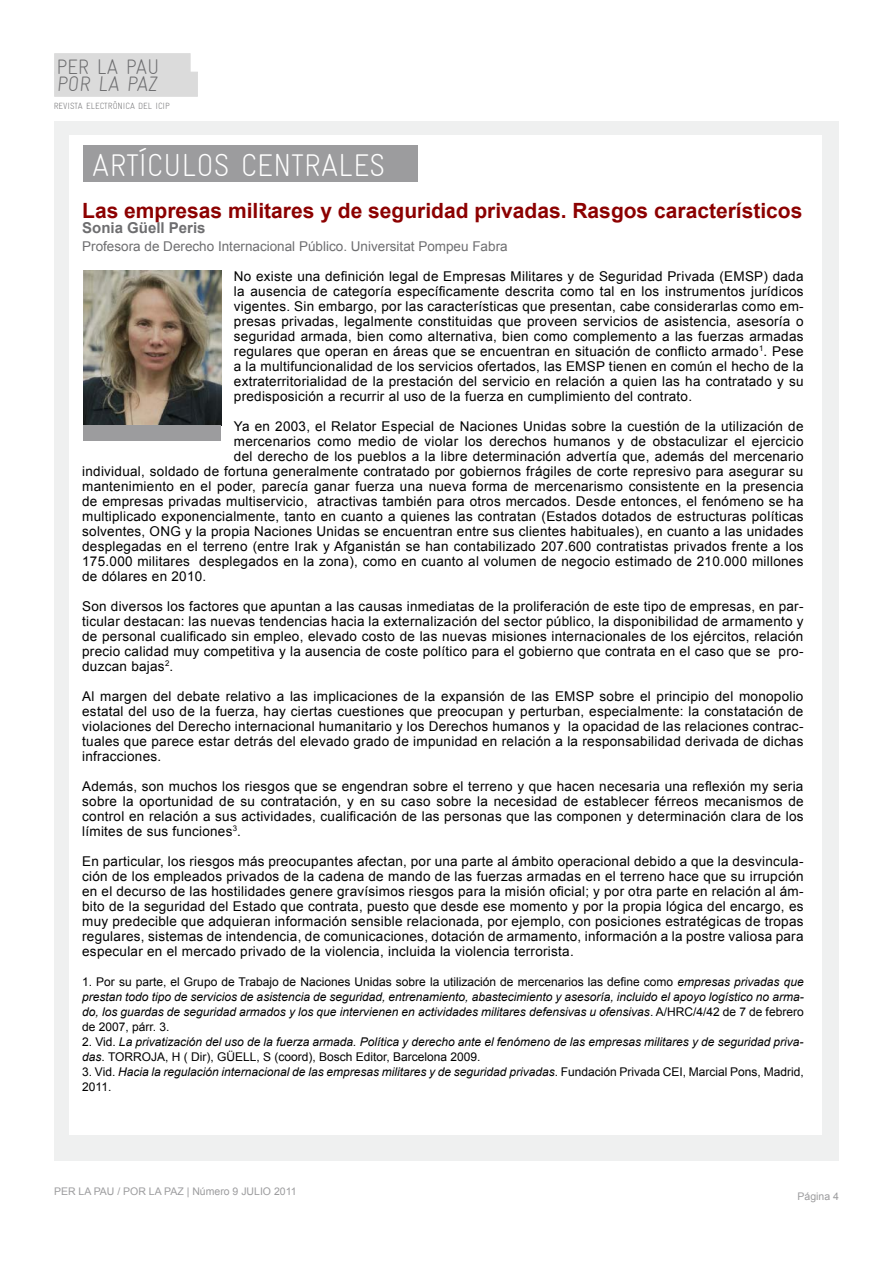
<style>
.page{position:relative;width:893px;height:1263px;background:#fff}
.page>*{position:absolute;margin:0;border:0;box-sizing:border-box;transform-origin:0 0}
.t1{font:300 31.5px "Gravur Condensed";color:#fff}
.t2{font:700 21px "Arial";color:#8c0100}
.t3{font:300 21px/17.5px "Gravur Condensed";color:#6e6e70}
.t4{font:700 15px "Arial";color:#6e6e70}
.t5{font:13.5px/15px "Arial";letter-spacing:.02em;color:#000;text-align:justify}
.t6{font:13.5px "Arial";color:#6e6e70}
.t7{font:italic 12px/15px "Arial";color:#000}
.t8{font:10.5px "Arial";color:#9c9c9e}
.t9{font:300 9px "Gravur Condensed";color:#6e6e70}
.s1{font-style:normal}
</style>
<div class="page">
<div style="left:54px;top:122px;width:785px;height:1039px;background:#eff0f0"></div>
<div style="left:69px;top:135px;width:752px;height:999px;background:#fff"></div>
<div style="left:54px;top:53px;width:136px;height:22px;background:#dbdbdb"></div>
<div style="left:54px;top:72px;width:144px;height:25px;background:#dbdbdb"></div>
<div style="left:84px;top:145px;width:334px;height:37px;background:#9c9c9e"></div>
<img style="left:84px;top:270px;width:137px;height:155px">
<div style="left:84px;top:425px;width:137px;height:16px;background:#9c9c9e"></div>
<h2 class="t3" style="left:56px;top:58px;width:105px">PER LA PAU<br>POR LA PAZ</h2>
<p class="t9" style="left:54px;top:101px;width:117px">REVISTA ELECTRÓNICA DEL ICIP</p>
<h1 class="t1" style="left:92px;top:147px;width:294px">ARTÍCULOS CENTRALES</h1>
<h2 class="t2" style="left:82px;top:197px;width:722px">Las empresas militares y de seguridad privadas. Rasgos característicos</h2>
<p class="t4" style="left:82px;top:218px;width:125px">Sonia Güell Peris</p>
<p class="t6" style="left:82px;top:237px;width:427px">Profesora de Derecho Internacional Público. Universitat Pompeu Fabra</p>
<p class="t5" style="left:234px;top:268px;width:571px">No existe una definición legal de Empresas Militares y de Seguridad Privada (EMSP) dada la ausencia de categoría específicamente descrita como tal en los instrumentos jurídicos vigentes. Sin embargo, por las características que presentan, cabe considerarlas como em&shy;presas privadas, legalmente constituidas que proveen servicios de asistencia, asesoría o seguridad armada, bien como alternativa, bien como complemento a las fuerzas armadas regulares que operan en áreas que se encuentran en situación de conflicto armado<sup>1</sup>. Pese a la multifuncionalidad de los servicios ofertados, las EMSP tienen en común el hecho de la extraterritorialidad de la prestación del servicio en relación a quien las ha contratado y su predisposición a recurrir al uso de la fuerza en cumplimiento del contrato.</p>
<p class="t5" style="left:234px;top:418px;width:571px">Ya en 2003, el Relator Especial de Naciones Unidas sobre la cuestión de la utilización de</p>
<p class="t5" style="left:234px;top:433px;width:571px">mercenarios como medio de violar los derechos humanos y de obstaculizar el ejercicio</p>
<p class="t5" style="left:234px;top:448px;width:571px">del derecho de los pueblos a la libre determinación advertía que, además del mercenario</p>
<p class="t5" style="left:82px;top:463px;width:723px">individual, soldado de fortuna generalmente contratado por gobiernos frágiles de corte represivo para asegurar su</p>
<p class="t5" style="left:82px;top:478px;width:723px">mantenimiento en el poder, parecía ganar fuerza una nueva forma de mercenarismo consistente en la presencia</p>
<p class="t5" style="left:82px;top:493px;width:723px">de empresas privadas multiservicio, atractivas también para otros mercados. Desde entonces, el fenómeno se ha</p>
<p class="t5" style="left:82px;top:508px;width:723px">multiplicado exponencialmente, tanto en cuanto a quienes las contratan (Estados dotados de estructuras políticas</p>
<p class="t5" style="left:82px;top:523px;width:723px">solventes, ONG y la propia Naciones Unidas se encuentran entre sus clientes habituales), en cuanto a las unidades</p>
<p class="t5" style="left:82px;top:538px;width:723px">desplegadas en el terreno (entre Irak y Afganistán se han contabilizado 207.600 contratistas privados frente a los</p>
<p class="t5" style="left:82px;top:553px;width:723px">175.000 militares desplegados en la zona), como en cuanto al volumen de negocio estimado de 210.000 millones</p>
<p class="t5" style="left:82px;top:568px;width:126px">de dólares en 2010.</p>
<p class="t5" style="left:82px;top:598px;width:723px">Son diversos los factores que apuntan a las causas inmediatas de la proliferación de este tipo de empresas, en par&shy;ticular destacan: las nuevas tendencias hacia la externalización del sector público, la disponibilidad de armamento y de personal cualificado sin empleo, elevado costo de las nuevas misiones internacionales de los ejércitos, relación precio calidad muy competitiva y la ausencia de coste político para el gobierno que contrata en el caso que se pro&shy;duzcan bajas<sup>2</sup>.</p>
<p class="t5" style="left:82px;top:688px;width:723px">Al margen del debate relativo a las implicaciones de la expansión de las EMSP sobre el principio del monopolio estatal del uso de la fuerza, hay ciertas cuestiones que preocupan y perturban, especialmente: la constatación de violaciones del Derecho internacional humanitario y los Derechos humanos y la opacidad de las relaciones contrac&shy;tuales que parece estar detrás del elevado grado de impunidad en relación a la responsabilidad derivada de dichas infracciones.</p>
<p class="t5" style="left:82px;top:778px;width:723px">Además, son muchos los riesgos que se engendran sobre el terreno y que hacen necesaria una reflexión my seria sobre la oportunidad de su contratación, y en su caso sobre la necesidad de establecer férreos mecanismos de control en relación a sus actividades, cualificación de las personas que las componen y determinación clara de los límites de sus funciones<sup>3</sup>.</p>
<p class="t5" style="left:82px;top:853px;width:723px">En particular, los riesgos más preocupantes afectan, por una parte al ámbito operacional debido a que la desvincula&shy;ción de los empleados privados de la cadena de mando de las fuerzas armadas en el terreno hace que su irrupción en el decurso de las hostilidades genere gravísimos riesgos para la misión oficial; y por otra parte en relación al ám&shy;bito de la seguridad del Estado que contrata, puesto que desde ese momento y por la propia lógica del encargo, es muy predecible que adquieran información sensible relacionada, por ejemplo, con posiciones estratégicas de tropas regulares, sistemas de intendencia, de comunicaciones, dotación de armamento, información a la postre valiosa para especular en el mercado privado de la violencia, incluida la violencia terrorista.</p>
<p class="t7" style="left:82px;top:974px;width:723px;text-align:justify"><span class="s1">1. Por su parte, el Grupo de Trabajo de Naciones Unidas sobre la utilización de mercenarios las define como</span> empresas privadas que prestan todo tipo de servicios de asistencia de seguridad, entrenamiento, abastecimiento y asesoría, incluido el apoyo logístico no arma&shy;do, los guardas de seguridad armados y los que intervienen en actividades militares defensivas u ofensivas<span class="s1">. A/HRC/4/42 de 7 de febrero de 2007, párr. 3.</span></p>
<p class="t7" style="left:82px;top:1034px;width:723px"><span class="s1">2. Vid.</span> La privatización del uso de la fuerza armada. Política y derecho ante el fenómeno de las empresas militares y de seguridad priva&shy;das<span class="s1">. TORROJA, H ( Dir), GÜELL, S (coord), Bosch Editor, Barcelona 2009.</span></p>
<p class="t7" style="left:82px;top:1064px;width:723px"><span class="s1">3. Vid.</span> Hacia la regulación internacional de las empresas militares y de seguridad privadas<span class="s1">. Fundación Privada CEI, Marcial Pons, Madrid,<br>2011.</span></p>
<p class="t8" style="left:54px;top:1184px;width:244px">PER LA PAU / POR LA PAZ | Número 9 JULIO 2011</p>
<p class="t8" style="left:797px;top:1189px;width:43px">Página 4</p>
</div>
